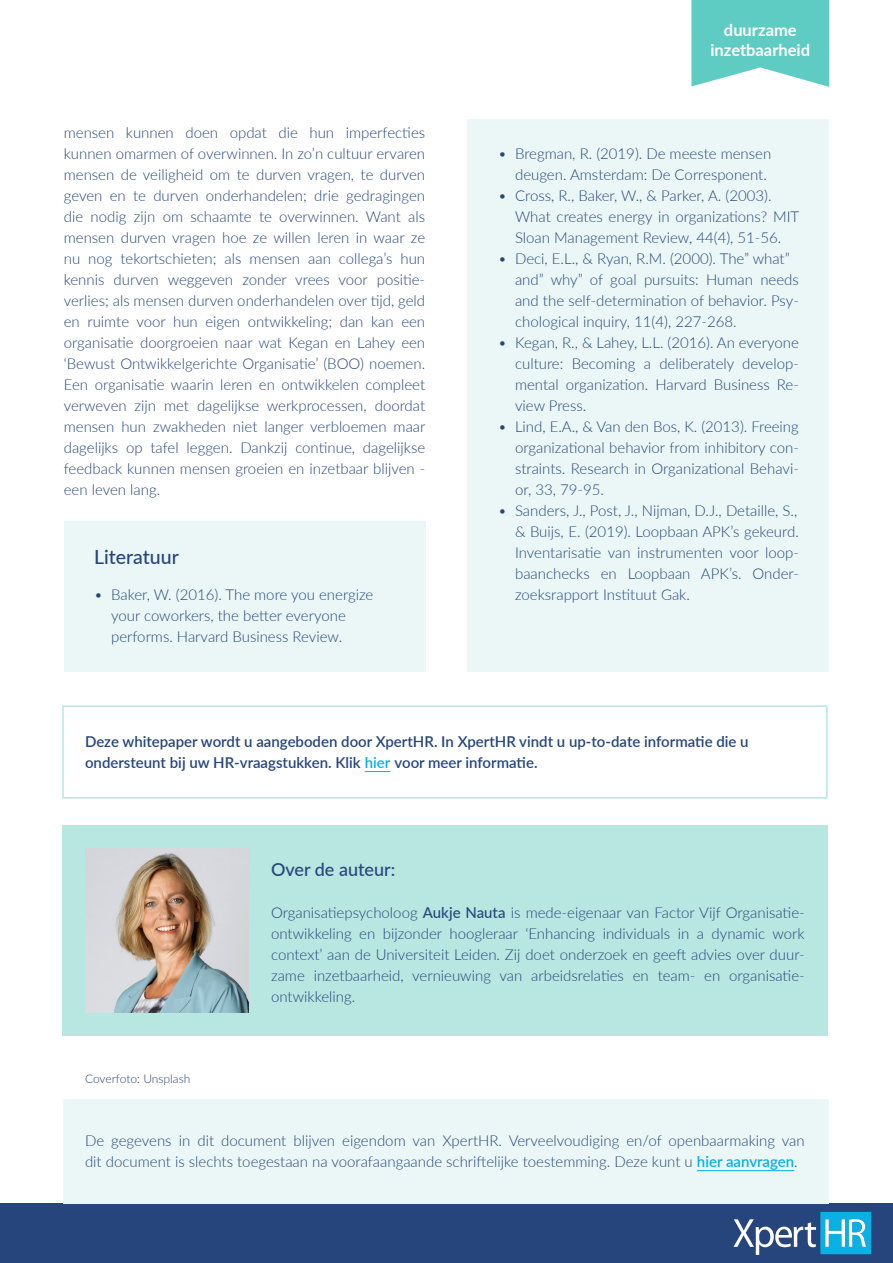
<style>
.page{position:relative;width:893px;height:1263px;background:#fff}
.page>*{position:absolute;margin:0;border:0;box-sizing:border-box;transform-origin:0 0}
.tussenkop{font:500 19.5px "Lato";color:#26457d}
.t1{font:500 18px "Lato";color:#26457d}
.t2{font:700 16.5px/19.8px "Lato";color:#fff;text-align:center}
.t3{font:300 15px/21px "Lato";color:#26457d;text-align:justify}
.t4{font:600 15px "Lato";color:#26457d}
.t5{font:300 12px "Lato";color:#26457d}
.s1{color:#08b0e3}
.s2{font-weight:500}
.s3{font-weight:600;color:#08b0e3}
</style>
<div class="page">
<div style="left:0;top:1204px;width:893px;height:59px;background:#26457d"></div>
<svg style="left:733px;top:1212px;width:138px;height:43px"></svg>
<svg style="left:691px;top:0;width:138px;height:87px;background:#72d2c9"></svg>
<div style="left:64px;top:521px;width:361px;height:151px;background:#eaf7f6"></div>
<div style="left:62px;top:825px;width:766px;height:210px;background:#b8e6e0"></div>
<div style="left:62px;top:705px;width:766px;height:93px;border:2px solid #b8e6e0"></div>
<img style="left:85px;top:848px;width:164px;height:165px">
<svg style="left:365px;top:771px;width:25px;height:1px"></svg>
<div style="left:64px;top:1099px;width:765px;height:104px;background:#eaf7f6"></div>
<hr style="left:697px;top:1170px;width:97px;height:1px;background:#08b0e3">
<div style="left:468px;top:119px;width:361px;height:553px;background:#eaf7f6"></div>
<p class="t3" style="left:64px;top:122px;width:363px">mensen kunnen doen opdat die hun imperfecties kunnen omarmen of overwinnen. In zo’n cultuur ervaren mensen de veiligheid om te durven vragen, te durven geven en te durven onderhandelen; drie gedragingen die nodig zijn om schaamte te overwinnen. Want als mensen durven vragen hoe ze willen leren in waar ze nu nog tekortschieten; als mensen aan collega’s hun kennis durven weggeven zonder vrees voor positie&shy;verlies; als mensen durven onderhandelen over tijd, geld en ruimte voor hun eigen ontwikkeling; dan kan een organisatie doorgroeien naar wat Kegan en Lahey een ‘Bewust Ontwikkelgerichte Organisatie’ (BOO) noemen.<br>Een organisatie waarin leren en ontwikkelen compleet verweven zijn met dagelijkse werkprocessen, doordat mensen hun zwakheden niet langer verbloemen maar dagelijks op tafel leggen. Dankzij continue, dagelijkse feedback kunnen mensen groeien en inzetbaar blijven - een leven lang.</p>
<p class="tussenkop" style="left:94px;top:543px;width:86px">Literatuur</p>
<p class="t3" style="left:94px;top:584px;width:281px">• Baker, W. (2016). The more you energize</p>
<p class="t3" style="left:111px;top:605px;width:236px">your coworkers, the better everyone</p>
<p class="t3" style="left:111px;top:626px;width:233px">performs. Harvard Business Review.</p>
<p class="t2" style="left:710px;top:20px;width:101px">duurzame inzetbaarheid</p>
<p class="t3" style="left:498px;top:143px;width:275px">• Bregman, R. (2019). De meeste mensen</p>
<p class="t3" style="left:515px;top:164px;width:253px">deugen. Amsterdam: De Corresponent.</p>
<p class="t3" style="left:498px;top:185px;width:275px">• Cross, R., Baker, W., &amp; Parker, A. (2003).</p>
<p class="t3" style="left:515px;top:206px;width:286px">What creates energy in organizations? MIT<br>Sloan Management Review, 44(4), 51-56.</p>
<p class="t3" style="left:498px;top:248px;width:293px">• Deci, E.L., &amp; Ryan, R.M. (2000). The” what”</p>
<p class="t3" style="left:515px;top:269px;width:285px">and” why” of goal pursuits: Human needs and the self-determination of behavior. Psy&shy;chological inquiry, 11(4), 227-268.</p>
<p class="t3" style="left:498px;top:332px;width:302px">• Kegan, R., &amp; Lahey, L.L. (2016). An everyone</p>
<p class="t3" style="left:515px;top:353px;width:285px">culture: Becoming a deliberately develop&shy;mental organization. Harvard Business Re&shy;view Press.</p>
<p class="t3" style="left:498px;top:416px;width:302px">• Lind, E.A., &amp; Van den Bos, K. (2013). Freeing</p>
<p class="t3" style="left:515px;top:437px;width:285px">organizational behavior from inhibitory con&shy;straints. Research in Organizational Behavi&shy;or, 33, 79-95.</p>
<p class="t3" style="left:498px;top:500px;width:301px">• Sanders, J., Post, J., Nijman, D.J., Detaille, S.,</p>
<p class="t3" style="left:515px;top:521px;width:285px">&amp; Buijs, E. (2019). Loopbaan APK’s gekeurd.<br>Inventarisatie van instrumenten voor loop&shy;baanchecks en Loopbaan APK’s. Onder&shy;zoeksrapport Instituut Gak.</p>
<p class="t4" style="left:85px;top:731px;width:665px">Deze whitepaper wordt u aangeboden door XpertHR. In XpertHR vindt u up-to-date informatie die u</p>
<p class="t4" style="left:85px;top:752px;width:454px">ondersteunt bij uw HR-vraagstukken. Klik <span class="s1">hier</span> voor meer informatie.</p>
<p class="t5" style="left:85px;top:1070px;width:107px">Coverfoto: Unsplash</p>
<p class="t1" style="left:271px;top:857px;width:126px">Over de auteur:</p>
<p class="t3" style="left:271px;top:902px;width:535px">Organisatiepsycholoog <span class="s2">Aukje Nauta</span> is mede-eigenaar van Factor Vijf Organisatie&shy;ontwikkeling en bijzonder hoogleraar ‘Enhancing individuals in a dynamic work context’ aan de Universiteit Leiden. Zij doet onderzoek en geeft advies over duur&shy;zame inzetbaarheid, vernieuwing van arbeidsrelaties en team- en organisatie&shy;ontwikkeling.</p>
<p class="t3" style="left:85px;top:1130px;width:721px">De gegevens in dit document blijven eigendom van XpertHR. Verveelvoudiging en/of openbaarmaking van dit document is slechts toegestaan na voorafaangaande schriftelijke toestemming. Deze kunt u <span class="s3">hier aanvragen</span>.</p>
</div>
